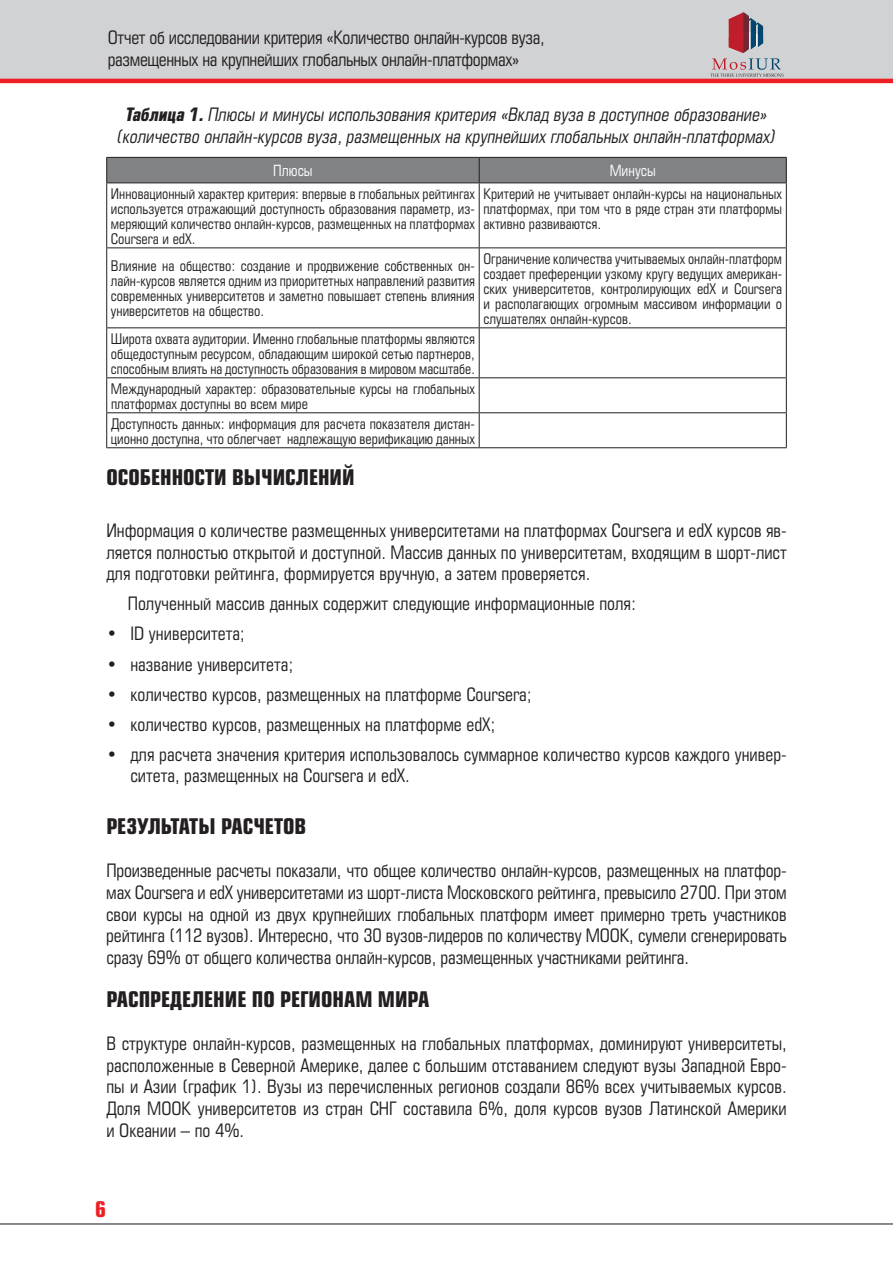
<style>
.page{position:relative;width:893px;height:1263px;background:#fff}
.page>*{position:absolute;margin:0;border:0;box-sizing:border-box;transform-origin:0 0}
.t1{font:700 21px "Europe Cond";color:#231f20}
.t2{font:700 21px "Europe Cond";color:#ee1f23}
.t3{font:18px/21.6px "Europe Cond";color:#231f20;text-align:justify}
.t4{font:italic 18px/21.6px "Europe Cond";color:#231f20;text-align:center}
.t5{font:18px/21.6px "Europe Cond";letter-spacing:-.02em;color:#231f20}
.t6{font:15px "Europe Cond";color:#fff}
.t7{font:14.25px/15px "Europe Cond";color:#231f20;text-align:justify}
.s1{font-weight:700}
</style>
<div class="page">
<div style="left:0;top:0;width:893px;height:81px;background:#d1d2d4"></div>
<hr style="left:0;top:79px;width:893px;height:4px;background:#ee1f23">
<hr style="left:0;top:1223px;width:893px;height:2px;background:#636366">
<svg style="left:710px;top:12px;width:73px;height:65px"></svg>
<img style="left:749px;top:32px;width:14px;height:21px">
<img style="left:729px;top:32px;width:20px;height:21px">
<hr style="left:106px;top:247px;width:373px;height:1px;background:#231f20">
<hr style="left:479px;top:247px;width:308px;height:1px;background:#231f20">
<hr style="left:106px;top:327px;width:373px;height:1px;background:#231f20">
<hr style="left:479px;top:327px;width:308px;height:1px;background:#231f20">
<hr style="left:106px;top:377px;width:373px;height:1px;background:#231f20">
<hr style="left:479px;top:377px;width:308px;height:1px;background:#231f20">
<hr style="left:106px;top:412px;width:373px;height:1px;background:#231f20">
<hr style="left:479px;top:412px;width:308px;height:1px;background:#231f20">
<hr style="left:106px;top:447px;width:373px;height:1px;background:#231f20">
<hr style="left:479px;top:447px;width:308px;height:1px;background:#231f20">
<hr style="left:106px;top:183px;width:1px;height:64px;background:#231f20">
<hr style="left:106px;top:248px;width:1px;height:79px;background:#231f20">
<hr style="left:106px;top:328px;width:1px;height:49px;background:#231f20">
<hr style="left:106px;top:378px;width:1px;height:34px;background:#231f20">
<hr style="left:106px;top:413px;width:1px;height:34px;background:#231f20">
<svg style="left:106px;top:157px;width:681px;height:26px;background:#7a7c7f"></svg>
<hr style="left:479px;top:183px;width:1px;height:64px;background:#231f20">
<hr style="left:786px;top:183px;width:1px;height:64px;background:#231f20">
<hr style="left:479px;top:248px;width:1px;height:79px;background:#231f20">
<hr style="left:786px;top:248px;width:1px;height:79px;background:#231f20">
<hr style="left:479px;top:328px;width:1px;height:49px;background:#231f20">
<hr style="left:786px;top:328px;width:1px;height:49px;background:#231f20">
<hr style="left:479px;top:378px;width:1px;height:34px;background:#231f20">
<hr style="left:786px;top:378px;width:1px;height:34px;background:#231f20">
<hr style="left:479px;top:413px;width:1px;height:34px;background:#231f20">
<hr style="left:786px;top:413px;width:1px;height:34px;background:#231f20">
<p class="t5" style="left:108px;top:27px;width:438px">Отчет об исследовании критерия «Количество онлайн-курсов вуза, размещенных на крупнейших глобальных онлайн-платформах»</p>
<p class="t4" style="left:117px;top:103px;width:661px"><span class="s1">Таблица 1.</span> Плюсы и минусы использования критерия «Вклад вуза в доступное образование» (количество онлайн-курсов вуза, размещенных на крупнейших глобальных онлайн-платформах)</p>
<p class="t6" style="left:273px;top:161px;width:41px">Плюсы</p>
<p class="t6" style="left:610px;top:161px;width:48px">Минусы</p>
<p class="t7" style="left:111px;top:186px;width:365px">Инновационный характер критерия: впервые в глобальных рейтингах используется отражающий доступность образования параметр, из&shy;меряющий количество онлайн-курсов, размещенных на платформах Coursera и edX.</p>
<p class="t7" style="left:483px;top:186px;width:300px">Критерий не учитывает онлайн-курсы на национальных платформах, при том что в ряде стран эти платформы активно развиваются.</p>
<p class="t7" style="left:111px;top:258px;width:365px">Влияние на общество: создание и продвижение собственных он&shy;лайн-курсов является одним из приоритетных направлений развития современных университетов и заметно повышает степень влияния университетов на общество.</p>
<p class="t7" style="left:483px;top:251px;width:300px">Ограничение количества учитываемых онлайн-платформ создает преференции узкому кругу ведущих американ&shy;ских университетов, контролирующих edX и Coursera и располагающих огромным массивом информации о слушателях онлайн-курсов.</p>
<p class="t7" style="left:111px;top:331px;width:365px">Широта охвата аудитории. Именно глобальные платформы являются общедоступным ресурсом, обладающим широкой сетью партнеров, способным влиять на доступность образования в мировом масштабе.</p>
<p class="t7" style="left:111px;top:381px;width:365px">Международный характер: образовательные курсы на глобальных платформах доступны во всем мире</p>
<p class="t7" style="left:111px;top:416px;width:365px">Доступность данных: информация для расчета показателя дистан&shy;ционно доступна, что облегчает надлежащую верификацию данных</p>
<p class="t1" style="left:106px;top:464px;width:250px">Особенности вычислений</p>
<p class="t3" style="left:106px;top:519px;width:682px">Информация о количестве размещенных университетами на платформах Coursera и edX курсов яв&shy;ляется полностью открытой и доступной. Массив данных по университетам, входящим в шорт-лист для подготовки рейтинга, формируется вручную, а затем проверяется.</p>
<p class="t3" style="left:128px;top:593px;width:510px">Полученный массив данных содержит следующие информационные поля:</p>
<p class="t3" style="left:106px;top:623px;width:140px">• ID университета;</p>
<p class="t3" style="left:106px;top:653px;width:188px">• название университета;</p>
<p class="t3" style="left:106px;top:683px;width:427px">• количество курсов, размещенных на платформе Coursera;</p>
<p class="t3" style="left:106px;top:713px;width:391px">• количество курсов, размещенных на платформе edX;</p>
<p class="t3" style="left:130px;top:743px;width:658px;text-indent:-24px">• для расчета значения критерия использовалось суммарное количество курсов каждого универ&shy;ситета, размещенных на Coursera и edX.</p>
<p class="t1" style="left:106px;top:813px;width:201px">Результаты расчето в</p>
<p class="t3" style="left:106px;top:860px;width:682px">Произведенные расчеты показали, что общее количество онлайн-курсов, размещенных на платфор&shy;мах Coursera и edX университетами из шорт-листа Московского рейтинга, превысило 2700. При этом свои курсы на одной из двух крупнейших глобальных платформ имеет примерно треть участников рейтинга (112 вузов). Интересно, что 30 вузов-лидеров по количеству МООК, сумели сгенерировать сразу 69% от общего количества онлайн-курсов, размещенных участниками рейтинга.</p>
<p class="t1" style="left:106px;top:985px;width:324px">Распределение по регионам мира</p>
<p class="t3" style="left:106px;top:1033px;width:682px;text-align:left">В структуре онлайн-курсов, размещенных на глобальных платформах, доминируют университеты, расположенные в Северной Америке, далее с большим отставанием следуют вузы Западной Евро&shy;пы и Азии (график 1). Вузы из перечисленных регионов создали 86% всех учитываемых курсов.<br>Доля МООК университетов из стран СНГ составила 6%, доля курсов вузов Латинской Америки и Океании – по 4%.</p>
<p class="t2" style="left:95px;top:1195px;width:12px">6</p>
</div>
